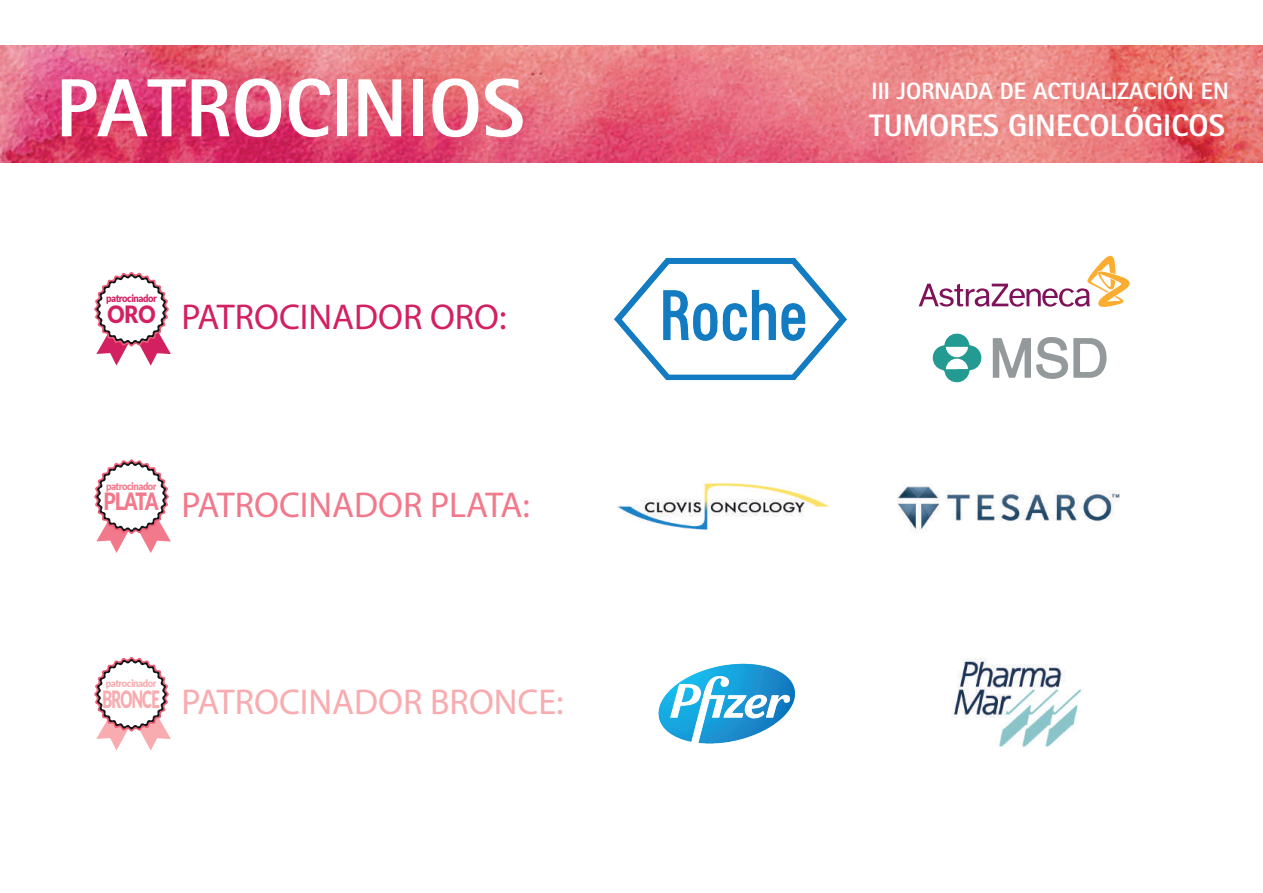
<style>
.page{position:relative;width:1263px;height:893px;background:#fff}
.page>*{position:absolute;margin:0;border:0;box-sizing:border-box;transform-origin:0 0}
.t1{font:800 82.5px "Rotis Sans Serif Std";color:#fff}
.t2{font:36px "Myriad Pro";color:#f8acb0}
.t3{font:36px "Myriad Pro";color:#f2788b}
.t4{font:36px "Myriad Pro";color:#d22061}
.t5{font:800 31.05px "Rotis Sans Serif Std";color:#fff}
.t6{font:900 23.85px "Lato";letter-spacing:-.05em;color:#f8acb0;scale:.63 1}
.t7{font:900 23.85px "Lato";letter-spacing:-.085em;color:#f2788b;scale:.8 1}
.t8{font:900 23.85px "Lato";color:#d22061;scale:.9 1}
.t9{font:800 23.55px "Rotis Sans Serif Std";color:#fff}
.t10{font:900 10.35px "Lato";letter-spacing:-.05em;color:#d22061;scale:.9 1}
.t11{font:900 10.35px "Lato";letter-spacing:-.05em;color:#f2788b;scale:.9 1}
.t12{font:900 10.35px "Lato";letter-spacing:-.05em;color:#f8acb0;scale:.9 1}
</style>
<div class="page">
<img style="left:0;top:46px;width:1263px;height:116px">
<svg style="left:919px;top:255px;width:211px;height:52px"></svg>
<svg style="left:933px;top:333px;width:48px;height:50px"></svg>
<svg style="left:993px;top:337px;width:114px;height:42px"></svg>
<img style="left:614px;top:257px;width:233px;height:124px">
<img style="left:658px;top:663px;width:137px;height:81px">
<img style="left:951px;top:658px;width:133px;height:89px">
<img style="left:618px;top:483px;width:212px;height:47px">
<img style="left:897px;top:485px;width:223px;height:46px">
<svg style="left:94px;top:272px;width:77px;height:94px"></svg>
<svg style="left:94px;top:459px;width:77px;height:94px"></svg>
<svg style="left:94px;top:657px;width:77px;height:94px"></svg>
<h1 class="t1" style="left:56px;top:56px;width:471px">PATROCINIOS</h1>
<p class="t9" style="left:872px;top:76px;width:359px">III JORNADA DE ACTUALIZACIÓN EN</p>
<h3 class="t5" style="left:869px;top:106px;width:357px">TUMORES GINECOLÓGICOS</h3>
<p class="t10" style="left:106px;top:292px;width:58px">patrocinador</p>
<p class="t8" style="left:107px;top:300px;width:55px">ORO</p>
<h2 class="t4" style="left:181px;top:295px;width:327px">PATROCINADOR ORO:</h2>
<p class="t11" style="left:106px;top:480px;width:58px">patrocinador</p>
<p class="t7" style="left:104px;top:488px;width:70px">PLATA</p>
<h2 class="t3" style="left:181px;top:483px;width:350px">PATROCINADOR PLATA:</h2>
<p class="t12" style="left:106px;top:677px;width:58px">patrocinador</p>
<p class="t6" style="left:102px;top:685px;width:93px">BRONCE</p>
<h2 class="t2" style="left:181px;top:680px;width:384px">PATROCINADOR BRONCE:</h2>
</div>
